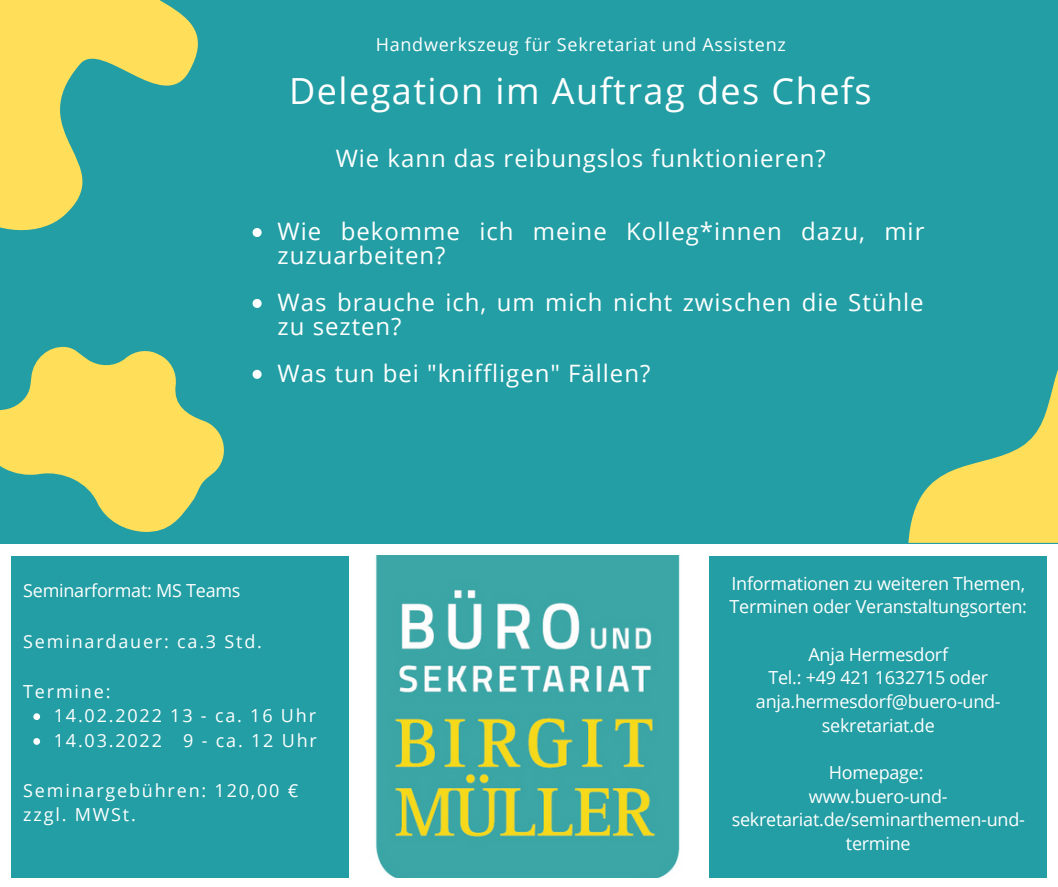
<style>
.page{position:relative;width:1058px;height:887px;background:#fff}
.page>*{position:absolute;margin:0;border:0;box-sizing:border-box;transform-origin:0 0}
.t1{font:36px "Open Sans";letter-spacing:.04em;color:#fff}
.t2{font:24px/23.7px "Open Sans";letter-spacing:.04em;color:#fff}
.t3{font:18px/23.7px "Open Sans";letter-spacing:-.015em;color:#fff;text-align:center}
.t4{font:18px/24.8px "Open Sans";letter-spacing:.1em;color:#fff}
.t5{font:18px "Open Sans";letter-spacing:.04em;color:#fff}
</style>
<div class="page">
<div style="left:11px;top:555px;width:338px;height:322px;background:#229ea4"></div>
<img style="left:375px;top:555px;width:305px;height:322px">
<div style="left:709px;top:555px;width:337px;height:322px;background:#229ea4"></div>
<div style="left:0;top:0;width:1058px;height:543px;background:#229ea4"></div>
<svg style="left:0;top:0;width:262px;height:235px"></svg>
<svg style="left:908px;top:370px;width:150px;height:173px"></svg>
<svg style="left:0;top:298px;width:258px;height:258px"></svg>
<svg style="left:252px;top:228px;width:9px;height:9px"></svg>
<svg style="left:252px;top:299px;width:9px;height:9px"></svg>
<svg style="left:252px;top:370px;width:9px;height:9px"></svg>
<svg style="left:33px;top:713px;width:7px;height:7px"></svg>
<svg style="left:33px;top:738px;width:7px;height:6px"></svg>
<p class="t5" style="left:376px;top:32px;width:411px">Handwerkszeug für Sekretariat und Assistenz</p>
<p class="t1" style="left:289px;top:66px;width:584px">Delegation im Auftrag des Chefs</p>
<p class="t2" style="left:336px;top:146px;width:491px">Wie kann das reibungslos funktionieren?</p>
<p class="t2" style="left:278px;top:219px;width:648px">Wie bekomme ich meine Kolleg*innen dazu, mir zuzuarbeiten?</p>
<p class="t2" style="left:278px;top:290px;width:647px">Was brauche ich, um mich nicht zwischen die Stühle zu sezten?</p>
<p class="t2" style="left:278px;top:361px;width:374px">Was tun bei "kniffligen" Fällen?</p>
<p class="t3" style="left:23px;top:577px;width:219px">Seminarformat: MS Teams</p>
<p class="t4" style="left:23px;top:628px;width:240px">Seminardauer: ca.3 Std.</p>
<p class="t4" style="left:23px;top:678px;width:89px">Termine:</p>
<p class="t4" style="left:54px;top:703px;width:264px">14.02.2022 13 - ca. 16 Uhr</p>
<p class="t4" style="left:54px;top:727px;width:264px">14.03.2022 9 - ca. 12 Uhr</p>
<p class="t4" style="left:23px;top:777px;width:277px">Seminargebühren: 120,00 € zzgl. MWSt.</p>
<p class="t3" style="left:729px;top:571px;width:299px;text-align:left">Informationen zu weiteren Themen,<br>Terminen oder Veranstaltungsorten:</p>
<p class="t3" style="left:808px;top:641px;width:141px">Anja Hermesdorf</p>
<p class="t3" style="left:756px;top:665px;width:246px">Tel.: +49 421 1632715 oder anja.hermesdorf@buero-und&shy;sekretariat.de</p>
<p class="t3" style="left:828px;top:760px;width:96px">Homepage:</p>
<p class="t3" style="left:731px;top:783px;width:295px">www.buero-und&shy;sekretariat.de/seminarthemen-und&shy;termine</p>
</div>
